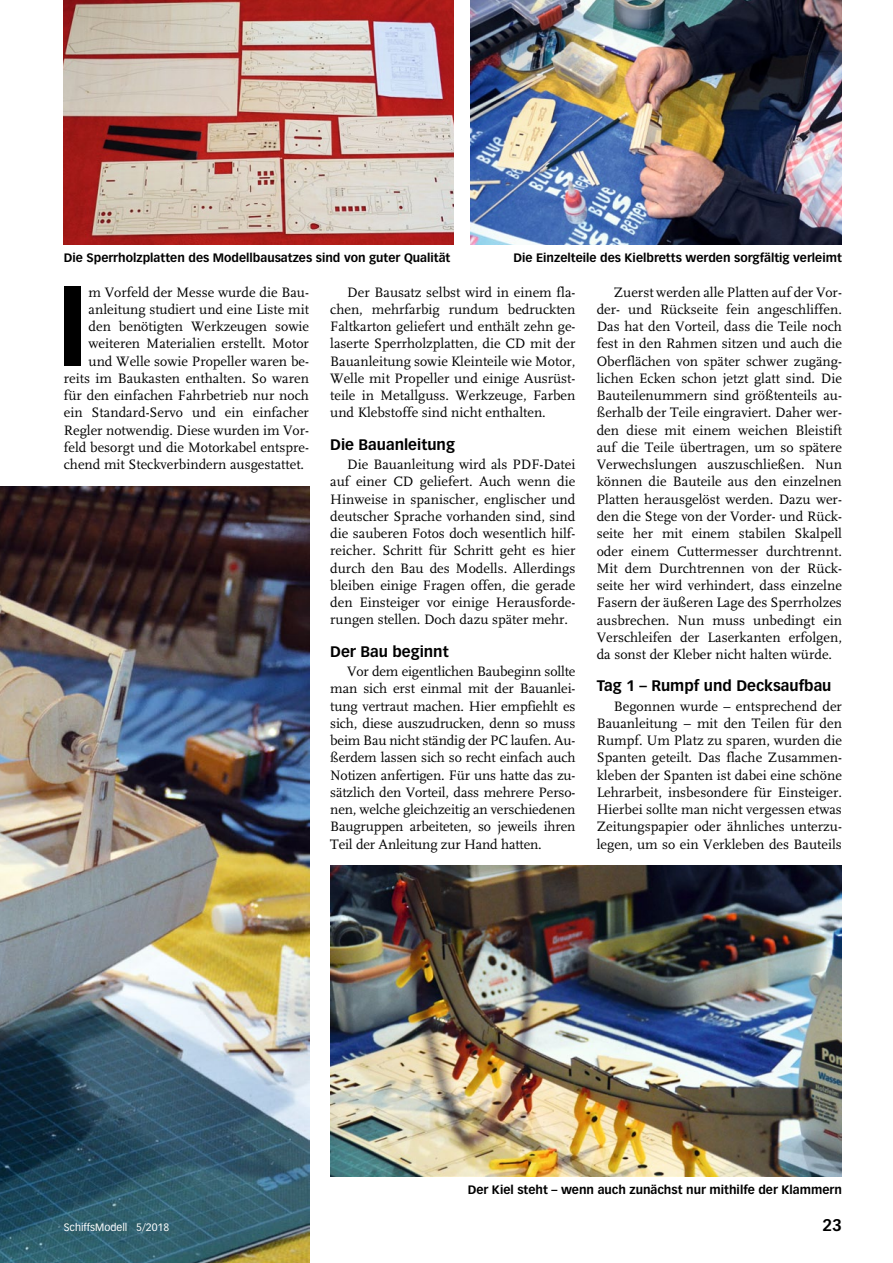
<style>
.page{position:relative;width:893px;height:1263px;background:#fff}
.page>*{position:absolute;margin:0;border:0;box-sizing:border-box;transform-origin:0 0}
.t1{font:700 111.15px "Vectora LT Std";color:#000}
.t2{font:700 16.5px "Vectora LT Std";color:#000}
.t3{font:700 15px "Vectora LT Std";color:#000}
.t4{font:14.25px/17.2px "FF Scala";color:#000;text-align:justify}
.t5{font:700 12px "Vectora LT Std";color:#000}
.t6{font:10.5px "Vectora LT Std";color:#fff}
</style>
<div class="page">
<img style="left:0;top:486px;width:309px;height:777px">
<img style="left:64px;top:0;width:390px;height:245px">
<img style="left:471px;top:0;width:371px;height:245px">
<img style="left:330px;top:866px;width:512px;height:310px">
<p class="t5" style="left:64px;top:250px;width:388px">Die Sperrholzplatten des Modellbausatzes sind von guter Qualität</p>
<p class="t5" style="left:514px;top:250px;width:330px">Die Einzelteile des Kielbretts werden sorgfältig verleimt</p>
<p class="t1" style="left:56px;top:259px;width:34px">I</p>
<p class="t4" style="left:89px;top:284px;width:222px">m Vorfeld der Messe wurde die Bau-</p>
<p class="t4" style="left:89px;top:301px;width:222px">anleitung studiert und eine Liste mit</p>
<p class="t4" style="left:89px;top:318px;width:222px">den benötigten Werkzeugen sowie</p>
<p class="t4" style="left:89px;top:335px;width:222px">weiteren Materialien erstellt. Motor</p>
<p class="t4" style="left:89px;top:353px;width:222px">und Welle sowie Propeller waren be-</p>
<p class="t4" style="left:64px;top:370px;width:247px">reits im Baukasten enthalten. So waren</p>
<p class="t4" style="left:64px;top:387px;width:247px">für den einfachen Fahrbetrieb nur noch</p>
<p class="t4" style="left:64px;top:404px;width:247px">ein Standard-Servo und ein einfacher</p>
<p class="t4" style="left:64px;top:422px;width:247px">Regler notwendig. Diese wurden im Vor-</p>
<p class="t4" style="left:64px;top:439px;width:247px">feld besorgt und die Motorkabel entspre-</p>
<p class="t4" style="left:64px;top:456px;width:242px">chend mit Steckverbindern ausgestattet.</p>
<p class="t4" style="left:330px;top:284px;width:247px;text-indent:17px">Der Bausatz selbst wird in einem fla&shy;chen, mehrfarbig rundum bedruckten Faltkarton geliefert und enthält zehn ge&shy;laserte Sperrholzplatten, die CD mit der Bauanleitung sowie Kleinteile wie Motor, Welle mit Propeller und einige Ausrüst&shy;teile in Metallguss. Werkzeuge, Farben und Klebstoffe sind nicht enthalten.</p>
<p class="t3" style="left:330px;top:435px;width:126px">Die Bauanleitung</p>
<p class="t4" style="left:330px;top:456px;width:247px;text-indent:17px">Die Bauanleitung wird als PDF-Datei auf einer CD geliefert. Auch wenn die Hinweise in spanischer, englischer und deutscher Sprache vorhanden sind, sind die sauberen Fotos doch wesentlich hilf&shy;reicher. Schritt für Schritt geht es hier durch den Bau des Modells. Allerdings bleiben einige Fragen offen, die gerade den Einsteiger vor einige Herausforde&shy;rungen stellen. Doch dazu später mehr.</p>
<p class="t3" style="left:330px;top:642px;width:120px">Der Bau beginnt</p>
<p class="t4" style="left:330px;top:663px;width:247px;text-indent:17px">Vor dem eigentlichen Baubeginn sollte man sich erst einmal mit der Bauanlei&shy;tung vertraut machen. Hier empfiehlt es sich, diese auszudrucken, denn so muss beim Bau nicht ständig der PC laufen. Au&shy;ßerdem lassen sich so recht einfach auch Notizen anfertigen. Für uns hatte das zu&shy;sätzlich den Vorteil, dass mehrere Perso&shy;nen, welche gleichzeitig an verschiedenen Baugruppen arbeiteten, so jeweils ihren Teil der Anleitung zur Hand hatten.</p>
<p class="t4" style="left:597px;top:284px;width:247px;text-indent:17px">Zuerst werden alle Platten auf der Vor&shy;der- und Rückseite fein angeschliffen.<br>Das hat den Vorteil, dass die Teile noch fest in den Rahmen sitzen und auch die Oberflächen von später schwer zugäng&shy;lichen Ecken schon jetzt glatt sind. Die Bauteilenummern sind größtenteils au&shy;ßerhalb der Teile eingraviert. Daher wer&shy;den diese mit einem weichen Bleistift auf die Teile übertragen, um so spätere Verwechslungen auszuschließen. Nun können die Bauteile aus den einzelnen Platten herausgelöst werden. Dazu wer&shy;den die Stege von der Vorder- und Rück&shy;seite her mit einem stabilen Skalpell oder einem Cuttermesser durchtrennt.<br>Mit dem Durchtrennen von der Rück&shy;seite her wird verhindert, dass einzelne Fasern der äußeren Lage des Sperrholzes ausbrechen. Nun muss unbedingt ein Verschleifen der Laserkanten erfolgen, da sonst der Kleber nicht halten würde.</p>
<p class="t3" style="left:597px;top:677px;width:236px">Tag 1 – Rumpf und Decksaufbau</p>
<p class="t4" style="left:597px;top:698px;width:247px;text-indent:17px">Begonnen wurde – entsprechend der Bauanleitung – mit den Teilen für den Rumpf. Um Platz zu sparen, wurden die Spanten geteilt. Das flache Zusammen&shy;kleben der Spanten ist dabei eine schöne Lehrarbeit, insbesondere für Einsteiger.<br>Hierbei sollte man nicht vergessen etwas Zeitungspapier oder ähnliches unterzu&shy;legen, um so ein Verkleben des Bauteils</p>
<p class="t5" style="left:468px;top:1182px;width:376px">Der Kiel steht – wenn auch zunächst nur mithilfe der Klammern</p>
<p class="t6" style="left:64px;top:1221px;width:107px">SchiffsModell 5/2018</p>
<p class="t2" style="left:822px;top:1215px;width:21px">23</p>
</div>
